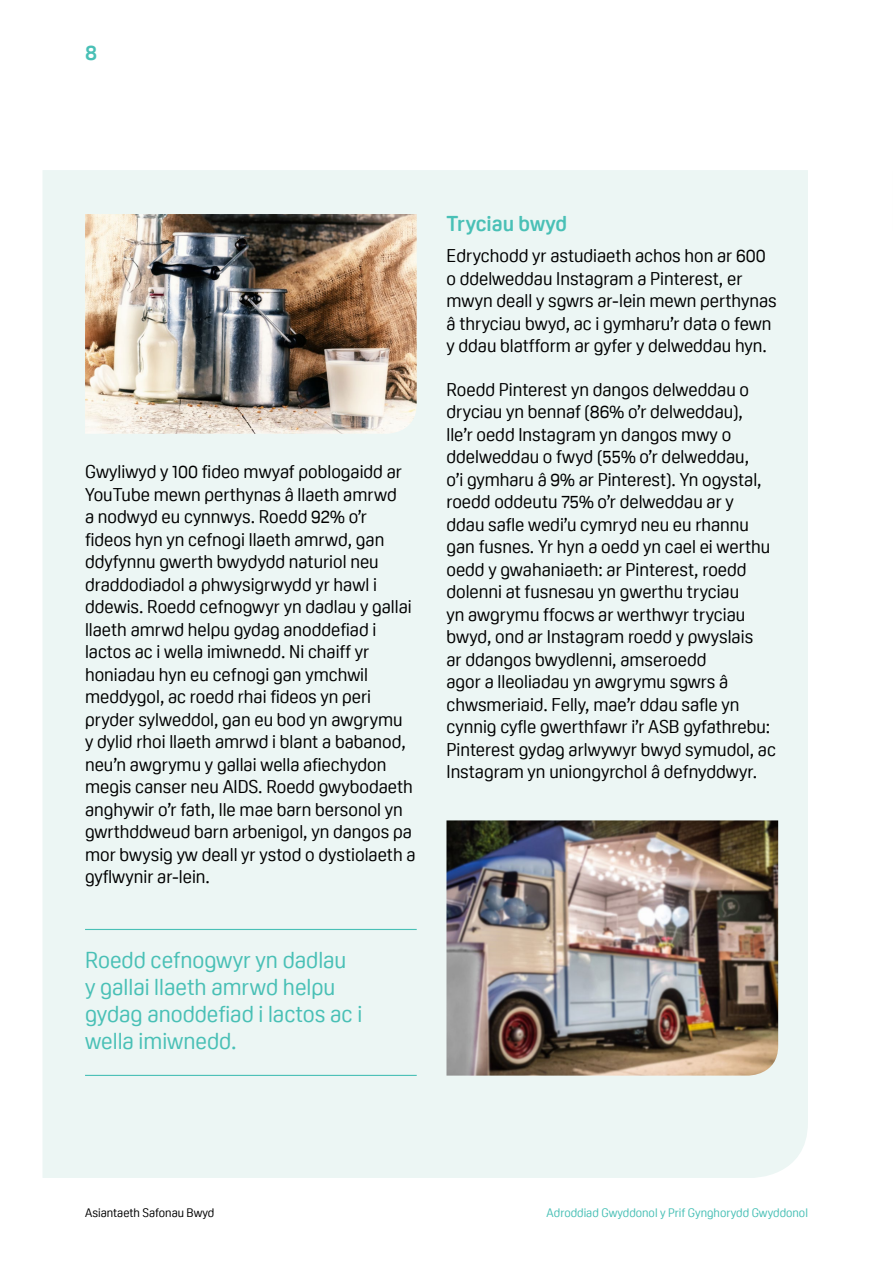
<style>
.page{position:relative;width:893px;height:1263px;background:#fff}
.page>*{position:absolute;margin:0;border:0;box-sizing:border-box;transform-origin:0 0}
.PULL-OUT_TEXT_PURPLE{font:22.5px/27px "Oscine";color:#49c0b6}
.HEAD_2{font:700 21px "Oscine";color:#49c0b6}
.BODY_COPY{font:18px/22.5px "Oscine";color:#000}
.t1{font:12px "Oscine";color:#49c0b6}
.t2{font:12px "Oscine";color:#000}
</style>
<div class="page">
<div style="left:43px;top:170px;width:765px;height:1008px;background:#ecf6f4"></div>
<hr style="left:85px;top:929px;width:332px;height:1px;background:#49c0b6">
<hr style="left:85px;top:1075px;width:332px;height:1px;background:#49c0b6">
<img style="left:85px;top:214px;width:332px;height:220px">
<img style="left:446px;top:820px;width:332px;height:255px">
<p class="HEAD_2" style="left:85px;top:40px;width:14px">8</p>
<p class="BODY_COPY" style="left:85px;top:461px;width:332px">Gwyliwyd y 100 fideo mwyaf poblogaidd ar YouTube mewn perthynas â llaeth amrwd<br>a nodwyd eu cynnwys. Roedd 92% o’r fideos hyn yn cefnogi llaeth amrwd, gan ddyfynnu gwerth bwydydd naturiol neu draddodiadol a phwysigrwydd yr hawl i ddewis. Roedd cefnogwyr yn dadlau y gallai llaeth amrwd helpu gydag anoddefiad i lactos ac i wella imiwnedd. Ni chaiff yr honiadau hyn eu cefnogi gan ymchwil meddygol, ac roedd rhai fideos yn peri pryder sylweddol, gan eu bod yn awgrymu<br>y dylid rhoi llaeth amrwd i blant a babanod, neu’n awgrymu y gallai wella afiechydon megis canser neu AIDS. Roedd gwybodaeth anghywir o’r fath, lle mae barn bersonol yn gwrthddweud barn arbenigol, yn dangos pa mor bwysig yw deall yr ystod o dystiolaeth a gyflwynir ar-lein.</p>
<p class="PULL-OUT_TEXT_PURPLE" style="left:85px;top:947px;width:279px">Roedd cefnogwyr yn dadlau y gallai llaeth amrwd helpu gydag anoddefiad i lactos ac i wella imiwnedd.</p>
<p class="HEAD_2" style="left:446px;top:212px;width:122px">Tryciau bwyd</p>
<p class="BODY_COPY" style="left:446px;top:245px;width:332px">Edrychodd yr astudiaeth achos hon ar 600 o ddelweddau Instagram a Pinterest, er mwyn deall y sgwrs ar-lein mewn perthynas â thryciau bwyd, ac i gymharu’r data o fewn y ddau blatfform ar gyfer y delweddau hyn.</p>
<p class="BODY_COPY" style="left:446px;top:378px;width:331px">Roedd Pinterest yn dangos delweddau o dryciau yn bennaf (86% o’r delweddau),<br>lle’r oedd Instagram yn dangos mwy o ddelweddau o fwyd (55% o’r delweddau,<br>o’i gymharu â 9% ar Pinterest). Yn ogystal, roedd oddeutu 75% o’r delweddau ar y ddau safle wedi’u cymryd neu eu rhannu gan fusnes. Yr hyn a oedd yn cael ei werthu oedd y gwahaniaeth: ar Pinterest, roedd dolenni at fusnesau yn gwerthu tryciau<br>yn awgrymu ffocws ar werthwyr tryciau bwyd, ond ar Instagram roedd y pwyslais<br>ar ddangos bwydlenni, amseroedd<br>agor a lleoliadau yn awgrymu sgwrs â chwsmeriaid. Felly, mae’r ddau safle yn cynnig cyfle gwerthfawr i’r ASB gyfathrebu:<br>Pinterest gydag arlwywyr bwyd symudol, ac Instagram yn uniongyrchol â defnyddwyr.</p>
<p class="t2" style="left:85px;top:1206px;width:131px">Asiantaeth Safonau Bwyd</p>
<p class="t1" style="left:547px;top:1206px;width:263px">Adroddiad Gwyddonol y Prif Gynghorydd Gwyddonol</p>
</div>
